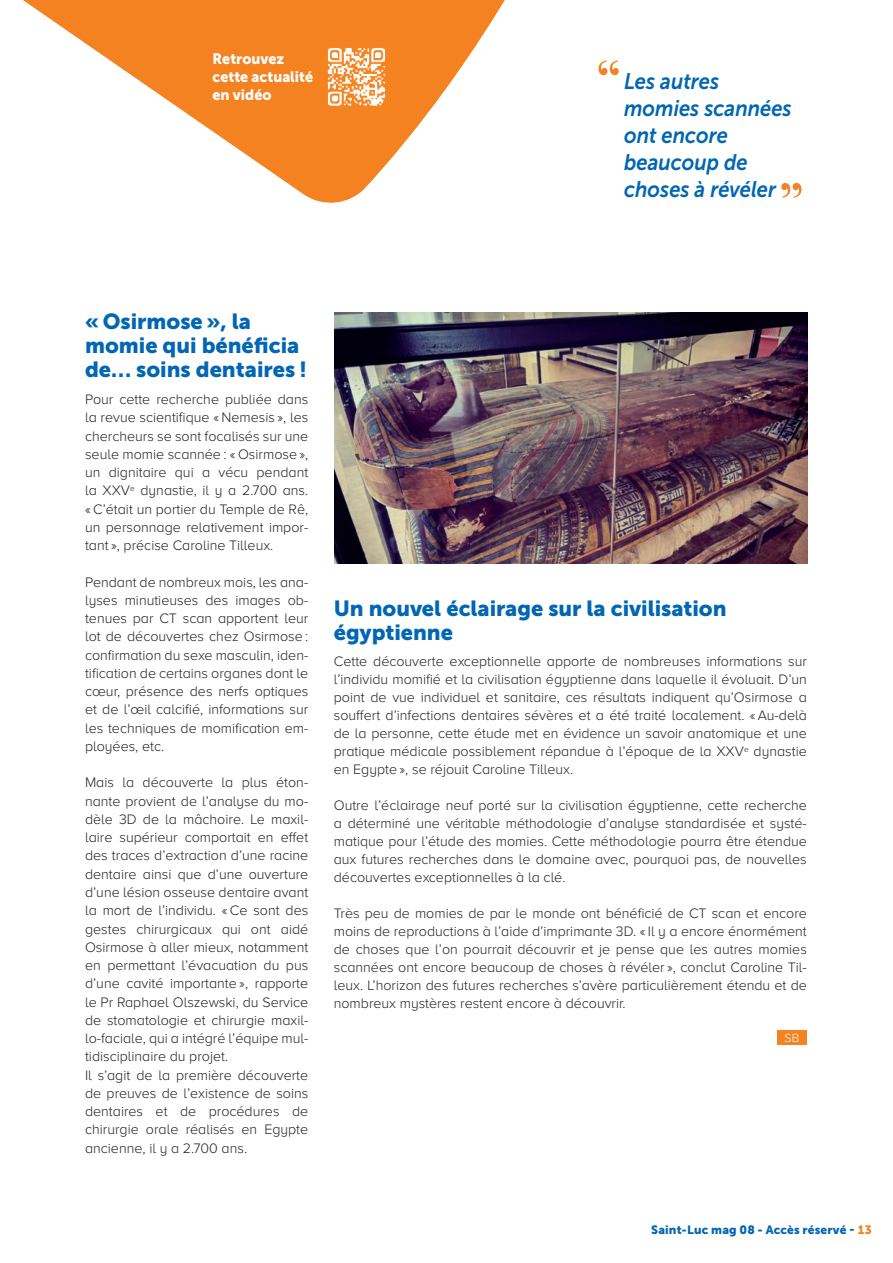
<style>
.page{position:relative;width:893px;height:1263px;background:#fff}
.page>*{position:absolute;margin:0;border:0;box-sizing:border-box;transform-origin:0 0}
.t1{font:66px "Bodoni Svty Two ITCTT";color:#f58220;scale:.9 1}
.t2{font:italic 22.5px/27px "Museo Sans 700";color:#0166b3;scale:.9 1}
.t3{font:21.75px/24.3px "Museo Sans 900";color:#0166b3}
.t4{font:15px/18px "Museo Sans 900";color:#fff;scale:.95 1}
.t5{font:300 14.25px/18.3px "Proxima Nova A";color:#231f20;text-align:justify}
.t6{font:300 12.3px "Proxima Nova A";color:#fff}
.t7{font:12px "Museo Sans 900";letter-spacing:.01em;color:#0166b3}
.s1{color:#f58220}
</style>
<div class="page">
<img style="left:335px;top:313px;width:473px;height:250px">
<svg style="left:23px;top:0;width:482px;height:203px;fill:#f58220"></svg>
<div style="left:777px;top:1030px;width:30px;height:15px;background:#f58220"></div>
<div style="left:318px;top:38px;width:76px;height:76px;background:#f58220"></div>
<img style="left:327px;top:48px;width:59px;height:58px">
<p class="t4" style="left:213px;top:50px;width:107px">Retrouvez cette actualité en vidéo</p>
<h1 class="t1" style="left:595px;top:31px;width:31px">ʻʻ</h1>
<h2 class="t2" style="left:624px;top:68px;width:188px">Les autres momies scannées ont encore beaucoup de choses à révéler</h2>
<h1 class="t1" style="left:805px;top:227px;width:31px;rotate:-180deg">ʻʻ</h1>
<h3 class="t3" style="left:85px;top:309px;width:223px">« Osirmose », la momie qui bénéficia de… soins dentaires !</h3>
<p class="t5" style="left:85px;top:390px;width:225px">Pour cette recherche publiée dans la revue scientifique « Nemesis », les chercheurs se sont focalisés sur une seule momie scannée : « Osirmose », un dignitaire qui a vécu pendant la XXV<sup>e</sup> dynastie, il y a 2.700 ans. « C’était un portier du Temple de Rê, un personnage relativement impor&shy;tant », précise Caroline Tilleux.</p>
<p class="t5" style="left:85px;top:573px;width:225px">Pendant de nombreux mois, les ana&shy;lyses minutieuses des images ob&shy;tenues par CT scan apportent leur lot de découvertes chez Osirmose : confirmation du sexe masculin, iden&shy;tification de certains organes dont le cœur, présence des nerfs optiques et de l’œil calcifié, informations sur les techniques de momification em&shy;ployées, etc.</p>
<p class="t5" style="left:85px;top:773px;width:225px;text-align:left">Mais la découverte la plus éton&shy;nante provient de l’analyse du mo&shy;dèle 3D de la mâchoire. Le maxil&shy;laire supérieur comportait en effet des traces d’extraction d’une racine dentaire ainsi que d’une ouverture d’une lésion osseuse dentaire avant la mort de l’individu. « Ce sont des gestes chirurgicaux qui ont aidé Osirmose à aller mieux, notamment en permettant l’évacuation du pus d’une cavité importante », rapporte le Pr Raphael Olszewski, du Service de stomatologie et chirurgie maxil&shy;lo-faciale, qui a intégré l’équipe mul&shy;tidisciplinaire du projet.<br>Il s’agit de la première découverte de preuves de l’existence de soins dentaires et de procédures de chirurgie orale réalisés en Egypte ancienne, il y a 2.700 ans.</p>
<h3 class="t3" style="left:334px;top:596px;width:394px">Un nouvel éclairage sur la civilisation égyptienne</h3>
<p class="t5" style="left:334px;top:652px;width:475px">Cette découverte exceptionnelle apporte de nombreuses informations sur l’individu momifié et la civilisation égyptienne dans laquelle il évoluait. D’un point de vue individuel et sanitaire, ces résultats indiquent qu’Osirmose a souffert d’infections dentaires sévères et a été traité localement. « Au-delà de la personne, cette étude met en évidence un savoir anatomique et une pratique médicale possiblement répandue à l’époque de la XXV<sup>e</sup> dynastie en Egypte », se réjouit Caroline Tilleux.</p>
<p class="t5" style="left:334px;top:796px;width:475px">Outre l’éclairage neuf porté sur la civilisation égyptienne, cette recherche a déterminé une véritable méthodologie d’analyse standardisée et systé&shy;matique pour l’étude des momies. Cette méthodologie pourra être étendue aux futures recherches dans le domaine avec, pourquoi pas, de nouvelles découvertes exceptionnelles à la clé.</p>
<p class="t5" style="left:334px;top:904px;width:475px">Très peu de momies de par le monde ont bénéficié de CT scan et encore moins de reproductions à l’aide d’imprimante 3D. « Il y a encore énormément de choses que l’on pourrait découvrir et je pense que les autres momies scannées ont encore beaucoup de choses à révéler », conclut Caroline Til&shy;leux. L’horizon des futures recherches s’avère particulièrement étendu et de nombreux mystères restent encore à découvrir.</p>
<p class="t6" style="left:784px;top:1031px;width:16px">SB</p>
<p class="t7" style="left:651px;top:1223px;width:222px">Saint-Luc mag 08 - Accès réservé - <span class="s1">13</span></p>
</div>
